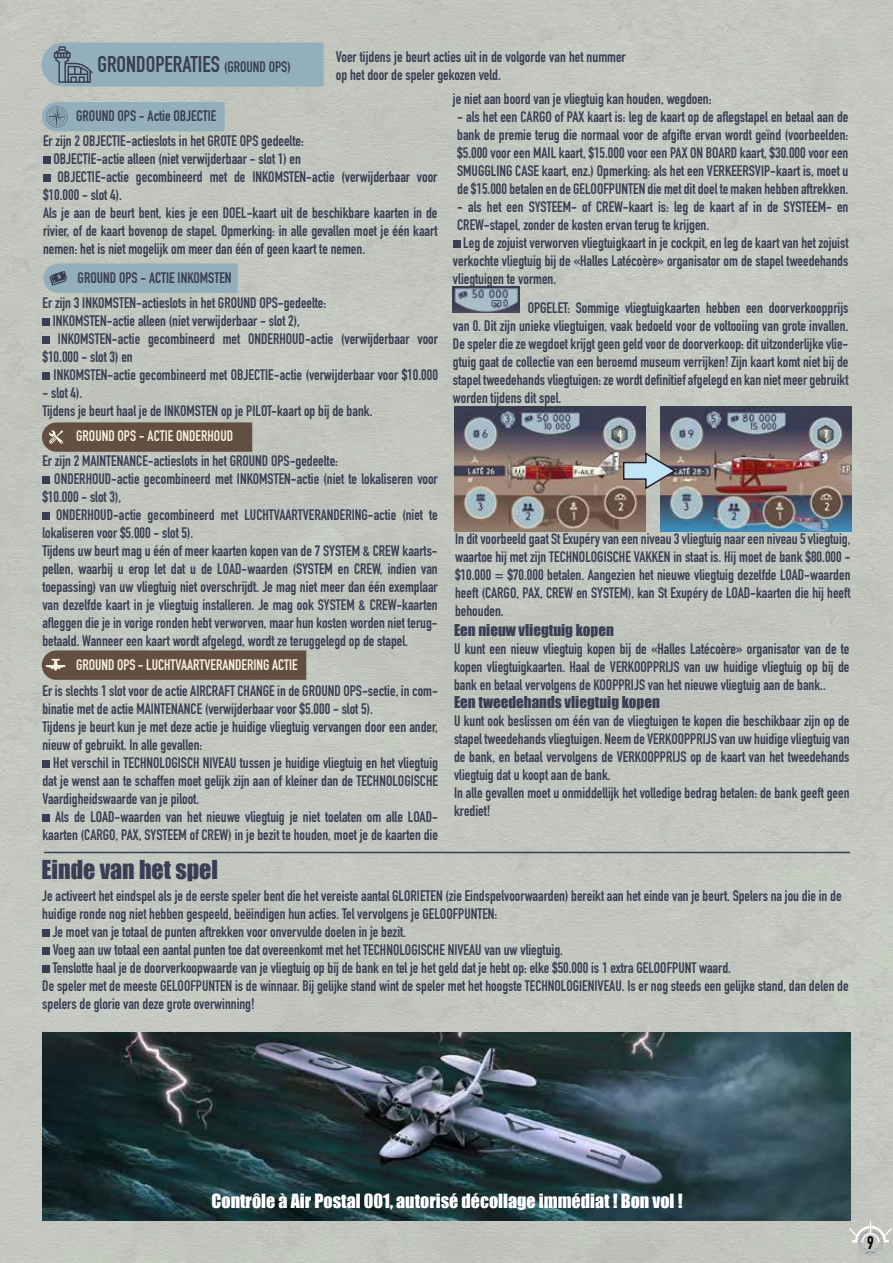
<style>
.page{position:relative;width:893px;height:1263px;background:#c2c6bf}
.page>*{position:absolute;margin:0;border:0;box-sizing:border-box;transform-origin:0 0}
.t1{font:24px "Impact";color:#3a3d53}
.t2{font:700 22.5px "DIN Condensed";color:#3a3d53}
.t3{font:18px "Impact";color:#fff}
.t4{font:700 18px "DIN Condensed";color:#000}
.t5{font:700 15px/18px "DIN Condensed";color:#3a3d53;text-align:justify}
.t6{font:700 15px "DIN Condensed";color:#f6f1da}
.t7{font:15px "Impact";color:#3a3d53}
.s1{font-size:15px}
</style>
<div class="page">
<svg style="left:849px;top:1221px;width:43px;height:33px"></svg>
<div style="left:42px;top:929px;width:8px;height:8px;background:#3a3d53"></div>
<div style="left:42px;top:947px;width:8px;height:8px;background:#3a3d53"></div>
<div style="left:42px;top:965px;width:8px;height:8px;background:#3a3d53"></div>
<img style="left:43px;top:1032px;width:807px;height:189px">
<div style="left:43px;top:157px;width:8px;height:7px;background:#3a3d53"></div>
<div style="left:43px;top:175px;width:8px;height:7px;background:#3a3d53"></div>
<div style="left:42px;top:318px;width:8px;height:7px;background:#3a3d53"></div>
<div style="left:42px;top:336px;width:8px;height:7px;background:#3a3d53"></div>
<div style="left:42px;top:372px;width:8px;height:7px;background:#3a3d53"></div>
<div style="left:42px;top:476px;width:8px;height:8px;background:#3a3d53"></div>
<div style="left:42px;top:512px;width:8px;height:8px;background:#3a3d53"></div>
<div style="left:42px;top:760px;width:8px;height:8px;background:#3a3d53"></div>
<div style="left:42px;top:814px;width:8px;height:8px;background:#3a3d53"></div>
<svg style="left:42px;top:102px;width:183px;height:29px;background:#91adb9"></svg>
<svg style="left:43px;top:263px;width:195px;height:30px;background:#91adb8"></svg>
<svg style="left:42px;top:422px;width:210px;height:30px;background:#685448"></svg>
<svg style="left:42px;top:650px;width:264px;height:30px;background:#675347"></svg>
<img style="left:660px;top:407px;width:191px;height:124px">
<img style="left:454px;top:407px;width:191px;height:124px">
<svg style="left:622px;top:451px;width:55px;height:40px;background:#9d9fa1"></svg>
<div style="left:453px;top:241px;width:8px;height:7px;background:#3a3d53"></div>
<img style="left:453px;top:287px;width:66px;height:26px">
<hr style="left:44px;top:852px;width:806px;height:1px;background:#3a3d53">
<svg style="left:42px;top:43px;width:282px;height:44px;background:#90abb7"></svg>
<h2 class="t2" style="left:97px;top:49px;width:195px">GRONDOPERATIES <span class="s1">(GROUND OPS)</span></h2>
<p class="t5" style="left:336px;top:48px;width:291px">Voer tijdens je beurt acties uit in de volgorde van het nummer op het door de speler gekozen veld.</p>
<p class="t5" style="left:76px;top:107px;width:142px">GROUND OPS - Actie OBJECTIE</p>
<p class="t5" style="left:43px;top:132px;width:262px">Er zijn 2 OBJECTIE-actieslots in het GROTE OPS gedeelte:</p>
<p class="t5" style="left:53px;top:150px;width:249px">OBJECTIE-actie alleen (niet verwijderbaar - slot 1) en</p>
<p class="t5" style="left:58px;top:168px;width:381px">OBJECTIE-actie gecombineerd met de INKOMSTEN-actie (verwijderbaar voor</p>
<p class="t5" style="left:43px;top:186px;width:80px">$10.000 - slot 4).</p>
<p class="t5" style="left:43px;top:204px;width:396px">Als je aan de beurt bent, kies je een DOEL-kaart uit de beschikbare kaarten in de</p>
<p class="t5" style="left:43px;top:222px;width:396px">rivier, of de kaart bovenop de stapel. Opmerking: in alle gevallen moet je één kaart</p>
<p class="t5" style="left:43px;top:240px;width:324px">nemen: het is niet mogelijk om meer dan één of geen kaart te nemen.</p>
<p class="t5" style="left:42px;top:293px;width:285px">Er zijn 3 INKOMSTEN-actieslots in het GROUND OPS-gedeelte:</p>
<p class="t5" style="left:53px;top:311px;width:249px">INKOMSTEN-actie alleen (niet verwijderbaar - slot 2),</p>
<p class="t5" style="left:58px;top:329px;width:381px">INKOMSTEN-actie gecombineerd met ONDERHOUD-actie (verwijderbaar voor</p>
<p class="t5" style="left:42px;top:347px;width:92px">$10.000 - slot 3) en</p>
<p class="t5" style="left:54px;top:365px;width:386px">INKOMSTEN-actie gecombineerd met OBJECTIE-actie (verwijderbaar voor $10.000</p>
<p class="t5" style="left:42px;top:383px;width:331px">- slot 4).<br>Tijdens je beurt haal je de INKOMSTEN op je PILOT-kaart op bij de bank.</p>
<p class="t5" style="left:42px;top:451px;width:297px">Er zijn 2 MAINTENANCE-actieslots in het GROUND OPS-gedeelte:</p>
<p class="t5" style="left:54px;top:469px;width:385px">ONDERHOUD-actie gecombineerd met INKOMSTEN-actie (niet te lokaliseren voor</p>
<p class="t5" style="left:42px;top:487px;width:80px">$10.000 - slot 3),</p>
<p class="t5" style="left:56px;top:505px;width:383px">ONDERHOUD-actie gecombineerd met LUCHTVAARTVERANDERING-actie (niet te</p>
<p class="t5" style="left:42px;top:523px;width:153px">lokaliseren voor $5.000 - slot 5).</p>
<p class="t5" style="left:42px;top:541px;width:397px">Tijdens uw beurt mag u één of meer kaarten kopen van de 7 SYSTEM &amp; CREW kaarts-</p>
<p class="t5" style="left:42px;top:559px;width:397px">pellen, waarbij u erop let dat u de LOAD-waarden (SYSTEM en CREW, indien van</p>
<p class="t5" style="left:42px;top:577px;width:397px">toepassing) van uw vliegtuig niet overschrijdt. Je mag niet meer dan één exemplaar</p>
<p class="t5" style="left:42px;top:595px;width:397px">van dezelfde kaart in je vliegtuig installeren. Je mag ook SYSTEM &amp; CREW-kaarten</p>
<p class="t5" style="left:42px;top:613px;width:397px">afleggen die je in vorige ronden hebt verworven, maar hun kosten worden niet terug-</p>
<p class="t5" style="left:42px;top:631px;width:367px">betaald. Wanneer een kaart wordt afgelegd, wordt ze teruggelegd op de stapel.</p>
<p class="t5" style="left:78px;top:268px;width:155px">GROUND OPS - ACTIE INKOMSTEN</p>
<p class="t6" style="left:76px;top:426px;width:158px">GROUND OPS - ACTIE ONDERHOUD</p>
<p class="t6" style="left:76px;top:654px;width:223px">GROUND OPS - LUCHTVAARTVERANDERING ACTIE</p>
<p class="t5" style="left:42px;top:681px;width:397px;text-align:left">Er is slechts 1 slot voor de actie AIRCRAFT CHANGE in de GROUND OPS-sectie, in com&shy;binatie met de actie MAINTENANCE (verwijderbaar voor $5.000 - slot 5).<br>Tijdens je beurt kun je met deze actie je huidige vliegtuig vervangen door een ander, nieuw of gebruikt. In alle gevallen:</p>
<p class="t5" style="left:42px;top:753px;width:397px;text-indent:11px">Het verschil in TECHNOLOGISCH NIVEAU tussen je huidige vliegtuig en het vliegtuig dat je wenst aan te schaffen moet gelijk zijn aan of kleiner dan de TECHNOLOGISCHE Vaardigheidswaarde van je piloot.</p>
<p class="t5" style="left:42px;top:807px;width:397px;text-align:right">Als de LOAD-waarden van het nieuwe vliegtuig je niet toelaten om alle LOAD&shy;kaarten (CARGO, PAX, SYSTEEM of CREW) in je bezit te houden, moet je de kaarten die</p>
<p class="t5" style="left:453px;top:90px;width:260px">je niet aan boord van je vliegtuig kan houden, wegdoen:</p>
<p class="t5" style="left:457px;top:108px;width:393px">- als het een CARGO of PAX kaart is: leg de kaart op de aflegstapel en betaal aan de bank de premie terug die normaal voor de afgifte ervan wordt geïnd (voorbeelden: $5.000 voor een MAIL kaart, $15.000 voor een PAX ON BOARD kaart, $30.000 voor een SMUGGLING CASE kaart, enz.) Opmerking: als het een VERKEERSVIP-kaart is, moet u de $15.000 betalen en de GELOOFPUNTEN die met dit doel te maken hebben aftrekken.</p>
<p class="t5" style="left:457px;top:198px;width:393px">- als het een SYSTEEM- of CREW-kaart is: leg de kaart af in de SYSTEEM- en</p>
<p class="t5" style="left:457px;top:216px;width:253px">CREW-stapel, zonder de kosten ervan terug te krijgen.</p>
<p class="t5" style="left:463px;top:234px;width:387px">Leg de zojuist verworven vliegtuigkaart in je cockpit, en leg de kaart van het zojuist</p>
<p class="t5" style="left:453px;top:252px;width:397px">verkochte vliegtuig bij de «Halles Latécoère» organisator om de stapel tweedehands</p>
<p class="t5" style="left:453px;top:270px;width:105px">vliegtuigen te vormen.</p>
<p class="t5" style="left:453px;top:299px;width:397px;text-indent:75px">OPGELET: Sommige vliegtuigkaarten hebben een doorverkoopprijs van 0. Dit zijn unieke vliegtuigen, vaak bedoeld voor de voltooiing van grote invallen.<br>De speler die ze wegdoet krijgt geen geld voor de doorverkoop: dit uitzonderlijke vlie&shy;gtuig gaat de collectie van een beroemd museum verrijken! Zijn kaart komt niet bij de stapel tweedehands vliegtuigen: ze wordt definitief afgelegd en kan niet meer gebruikt worden tijdens dit spel.</p>
<p class="t5" style="left:455px;top:530px;width:397px">In dit voorbeeld gaat St Exupéry van een niveau 3 vliegtuig naar een niveau 5 vliegtuig, waartoe hij met zijn TECHNOLOGISCHE VAKKEN in staat is. Hij moet de bank $80.000 - $10.000 = $70.000 betalen. Aangezien het nieuwe vliegtuig dezelfde LOAD-waarden heeft (CARGO, PAX, CREW en SYSTEM), kan St Exupéry de LOAD-kaarten die hij heeft behouden.</p>
<p class="t7" style="left:454px;top:618px;width:161px">Een nieuw vliegtuig kopen</p>
<p class="t5" style="left:454px;top:639px;width:397px">U kunt een nieuw vliegtuig kopen bij de «Halles Latécoère» organisator van de te kopen vliegtuigkaarten. Haal de VERKOOPPRIJS van uw huidige vliegtuig op bij de bank en betaal vervolgens de KOOPPRIJS van het nieuwe vliegtuig aan de bank..</p>
<p class="t7" style="left:454px;top:690px;width:207px">Een tweedehands vliegtuig kopen</p>
<p class="t5" style="left:454px;top:711px;width:397px;text-align:left">U kunt ook beslissen om één van de vliegtuigen te kopen die beschikbaar zijn op de stapel tweedehands vliegtuigen. Neem de VERKOOPPRIJS van uw huidige vliegtuig van de bank, en betaal vervolgens de VERKOOPPRIJS op de kaart van het tweedehands vliegtuig dat u koopt aan de bank.<br>In alle gevallen moet u onmiddellijk het volledige bedrag betalen: de bank geeft geen krediet!</p>
<h1 class="t1" style="left:42px;top:851px;width:178px">Einde van het spel</h1>
<p class="t5" style="left:42px;top:887px;width:801px">Je activeert het eindspel als je de eerste speler bent die het vereiste aantal GLORIETEN (zie Eindspelvoorwaarden) bereikt aan het einde van je beurt. Spelers na jou die in de</p>
<p class="t5" style="left:42px;top:905px;width:457px">huidige ronde nog niet hebben gespeeld, beëindigen hun acties. Tel vervolgens je GELOOFPUNTEN:</p>
<p class="t5" style="left:53px;top:923px;width:355px">Je moet van je totaal de punten aftrekken voor onvervulde doelen in je bezit.</p>
<p class="t5" style="left:53px;top:941px;width:512px">Voeg aan uw totaal een aantal punten toe dat overeenkomt met het TECHNOLOGISCHE NIVEAU van uw vliegtuig.</p>
<p class="t5" style="left:53px;top:959px;width:680px">Tenslotte haal je de doorverkoopwaarde van je vliegtuig op bij de bank en tel je het geld dat je hebt op: elke $50.000 is 1 extra GELOOFPUNT waard.</p>
<p class="t5" style="left:42px;top:977px;width:808px">De speler met de meeste GELOOFPUNTEN is de winnaar. Bij gelijke stand wint de speler met het hoogste TECHNOLOGIENIVEAU. Is er nog steeds een gelijke stand, dan delen de</p>
<p class="t5" style="left:42px;top:995px;width:214px">spelers de glorie van deze grote overwinning!</p>
<p class="t3" style="left:212px;top:1187px;width:473px">Contrôle à Air Postal 001, autorisé décollage immédiat ! Bon vol !</p>
<p class="t4" style="left:867px;top:1230px;width:8px">9</p>
</div>
